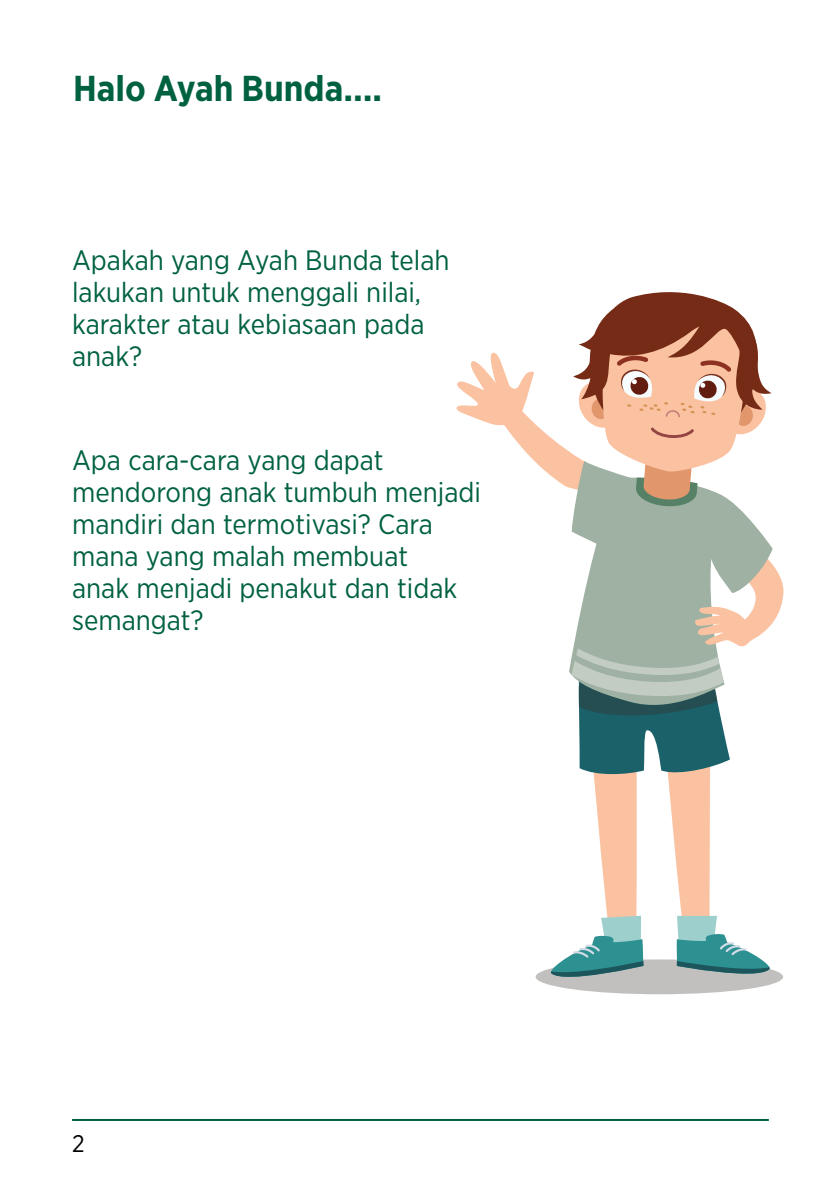
<style>
.page{position:relative;width:840px;height:1191px;background:#fff}
.page>*{position:absolute;margin:0;border:0;box-sizing:border-box;transform-origin:0 0}
.t1{font:700 36px "Gotham Narrow";color:#006141}
.t2{font:28px/32px "Gotham Narrow";color:#006141}
.t3{font:24px "Gotham Narrow";color:#000}
</style>
<div class="page">
<svg style="left:456px;top:292px;width:328px;height:702px"></svg>
<hr style="left:72px;top:1119px;width:696px;height:2px;background:#006141">
<p class="t1" style="left:73px;top:65px;width:310px">Halo Ayah Bunda….</p>
<p class="t2" style="left:72px;top:243px;width:378px">Apakah yang Ayah Bunda telah lakukan untuk menggali nilai, karakter atau kebiasaan pada anak?</p>
<p class="t2" style="left:72px;top:443px;width:410px">Apa cara-cara yang dapat mendorong anak tumbuh menjadi mandiri dan termotivasi? Cara mana yang malah membuat<br>anak menjadi penakut dan tidak semangat?</p>
<p class="t3" style="left:72px;top:1128px;width:14px">2</p>
</div>
